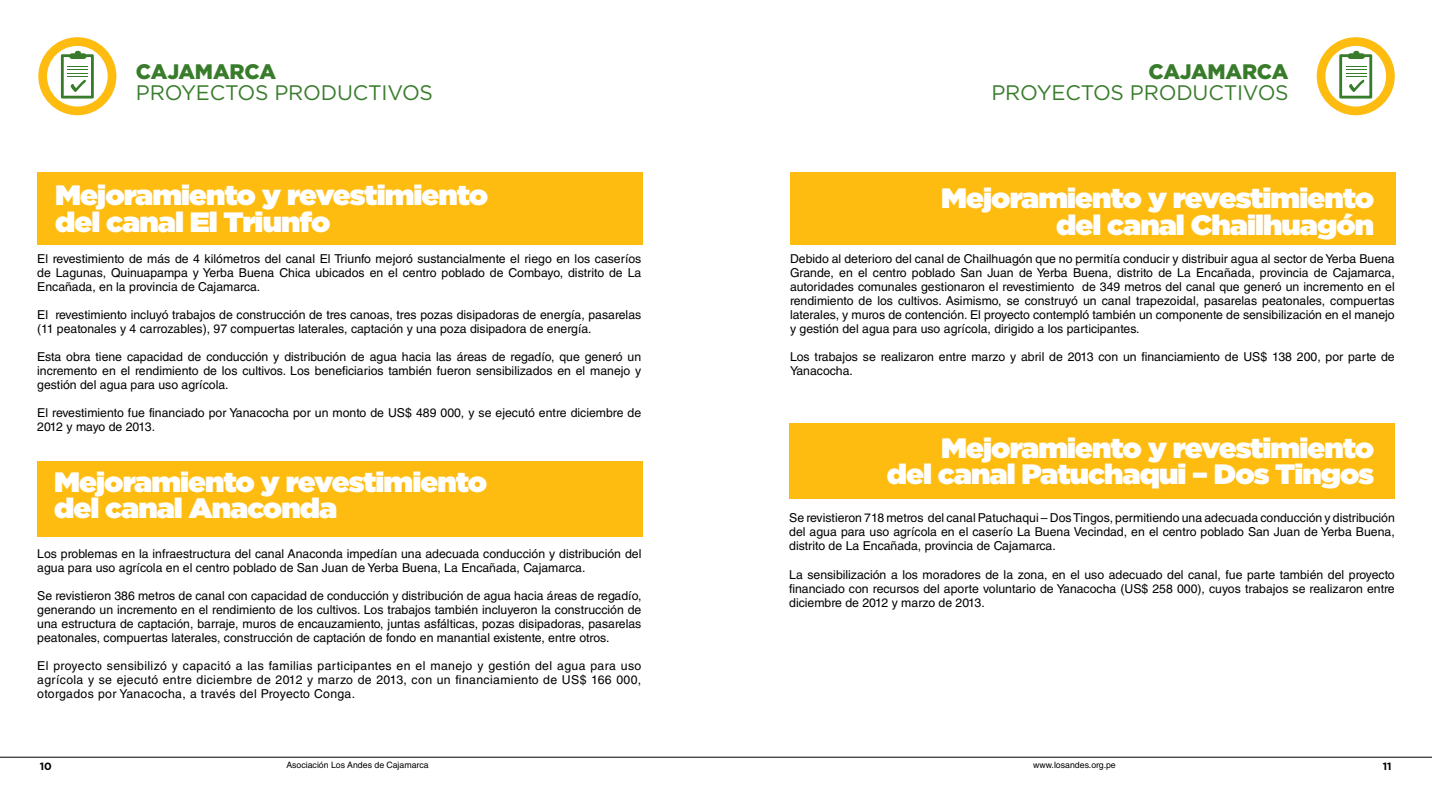
<style>
.page{position:relative;width:1432px;height:794px;background:#fff}
.page>*{position:absolute;margin:0;border:0;box-sizing:border-box;transform-origin:0 0}
.t1{font:900 28px/26.2px "Gotham";letter-spacing:-.03em;color:#fff;scale:1.07 1}
.t2{font:21px "Gotham";letter-spacing:-.01em;color:#387c2b}
.t3{font:900 21px "Gotham";letter-spacing:-.01em;color:#387c2b}
.t4{font:12.25px/14px "Helvetica LT Std";color:#000;text-align:justify}
.t5{font:700 10.5px "Gotham";color:#000}
.t6{font:8.75px "Helvetica LT Std";color:#000}
</style>
<div class="page">
<div style="left:37px;top:172px;width:605px;height:72px;background:#febc11"></div>
<div style="left:790px;top:172px;width:605px;height:72px;background:#febc11"></div>
<div style="left:37px;top:461px;width:605px;height:75px;background:#febc11"></div>
<div style="left:789px;top:423px;width:605px;height:75px;background:#febc11"></div>
<hr style="left:0;top:756px;width:1431px;height:1px;background:#000">
<div style="left:38px;top:37px;width:78px;height:78px;background:#febc11;border-radius:50%"></div>
<div style="left:47px;top:46px;width:61px;height:60px;background:#fff;border-radius:50%"></div>
<svg style="left:61px;top:51px;width:33px;height:47px"></svg>
<div style="left:1316px;top:37px;width:78px;height:78px;background:#febc11;border-radius:50%"></div>
<div style="left:1325px;top:46px;width:60px;height:60px;background:#fff;border-radius:50%"></div>
<svg style="left:1338px;top:51px;width:33px;height:47px"></svg>
<h2 class="t3" style="left:136px;top:57px;width:142px">CAJAMARCA</h2>
<h2 class="t2" style="left:136px;top:79px;width:299px">PROYECTOS PRODUCTIVOS</h2>
<h2 class="t3" style="left:1148px;top:57px;width:142px">CAJAMARCA</h2>
<h2 class="t2" style="left:991px;top:79px;width:299px">PROYECTOS PRODUCTIVOS</h2>
<h1 class="t1" style="left:55px;top:182px;width:406px">Mejoramiento y revestimiento del canal El Triunfo</h1>
<h1 class="t1" style="left:941px;top:185px;width:406px;text-align:right">Mejoramiento y revestimiento del canal Chailhuagón</h1>
<p class="t4" style="left:37px;top:251px;width:605px">El revestimiento de más de 4 kilómetros del canal El Triunfo mejoró sustancialmente el riego en los caseríos de Lagunas, Quinuapampa y Yerba Buena Chica ubicados en el centro poblado de Combayo, distrito de La Encañada, en la provincia de Cajamarca.</p>
<p class="t4" style="left:37px;top:307px;width:605px">El revestimiento incluyó trabajos de construcción de tres canoas, tres pozas disipadoras de energía, pasarelas (11 peatonales y 4 carrozables), 97 compuertas laterales, captación y una poza disipadora de energía.</p>
<p class="t4" style="left:37px;top:350px;width:605px">Esta obra tiene capacidad de conducción y distribución de agua hacia las áreas de regadío, que generó un incremento en el rendimiento de los cultivos. Los beneficiarios también fueron sensibilizados en el manejo y gestión del agua para uso agrícola.</p>
<p class="t4" style="left:37px;top:406px;width:605px">El revestimiento fue financiado por Yanacocha por un monto de US$ 489 000, y se ejecutó entre diciembre de<br>2012 y mayo de 2013.</p>
<h1 class="t1" style="left:54px;top:468px;width:406px">Mejoramiento y revestimiento del canal Anaconda</h1>
<p class="t4" style="left:37px;top:546px;width:605px">Los problemas en la infraestructura del canal Anaconda impedían una adecuada conducción y distribución del agua para uso agrícola en el centro poblado de San Juan de Yerba Buena, La Encañada, Cajamarca.</p>
<p class="t4" style="left:37px;top:588px;width:605px">Se revistieron 386 metros de canal con capacidad de conducción y distribución de agua hacia áreas de regadío, generando un incremento en el rendimiento de los cultivos. Los trabajos también incluyeron la construcción de una estructura de captación, barraje, muros de encauzamiento, juntas asfálticas, pozas disipadoras, pasarelas peatonales, compuertas laterales, construcción de captación de fondo en manantial existente, entre otros.</p>
<p class="t4" style="left:37px;top:658px;width:605px">El proyecto sensibilizó y capacitó a las familias participantes en el manejo y gestión del agua para uso agrícola y se ejecutó entre diciembre de 2012 y marzo de 2013, con un financiamiento de US$ 166 000, otorgados por Yanacocha, a través del Proyecto Conga.</p>
<p class="t4" style="left:790px;top:252px;width:606px">Debido al deterioro del canal de Chailhuagón que no permitía conducir y distribuir agua al sector de Yerba Buena Grande, en el centro poblado San Juan de Yerba Buena, distrito de La Encañada, provincia de Cajamarca, autoridades comunales gestionaron el revestimiento de 349 metros del canal que generó un incremento en el rendimiento de los cultivos. Asimismo, se construyó un canal trapezoidal, pasarelas peatonales, compuertas laterales, y muros de contención. El proyecto contempló también un componente de sensibilización en el manejo y gestión del agua para uso agrícola, dirigido a los participantes.</p>
<p class="t4" style="left:790px;top:350px;width:606px">Los trabajos se realizaron entre marzo y abril de 2013 con un financiamiento de US$ 138 200, por parte de<br>Yanacocha.</p>
<h1 class="t1" style="left:886px;top:435px;width:457px;text-align:right">Mejoramiento y revestimiento<br>del canal Patuchaqui – Dos Tingos</h1>
<p class="t4" style="left:789px;top:511px;width:607px">Se revistieron 718 metros del canal Patuchaqui – Dos Tingos, permitiendo una adecuada conducción y distribución del agua para uso agrícola en el caserío La Buena Vecindad, en el centro poblado San Juan de Yerba Buena, distrito de La Encañada, provincia de Cajamarca.</p>
<p class="t4" style="left:789px;top:567px;width:607px">La sensibilización a los moradores de la zona, en el uso adecuado del canal, fue parte también del proyecto financiado con recursos del aporte voluntario de Yanacocha (US$ 258 000), cuyos trabajos se realizaron entre diciembre de 2012 y marzo de 2013.</p>
<p class="t5" style="left:40px;top:759px;width:14px">10</p>
<p class="t6" style="left:286px;top:760px;width:144px">Asociación Los Andes de Cajamarca</p>
<p class="t6" style="left:1033px;top:760px;width:84px">www.losandes.org.pe</p>
<p class="t5" style="left:1382px;top:759px;width:10px">11</p>
</div>
